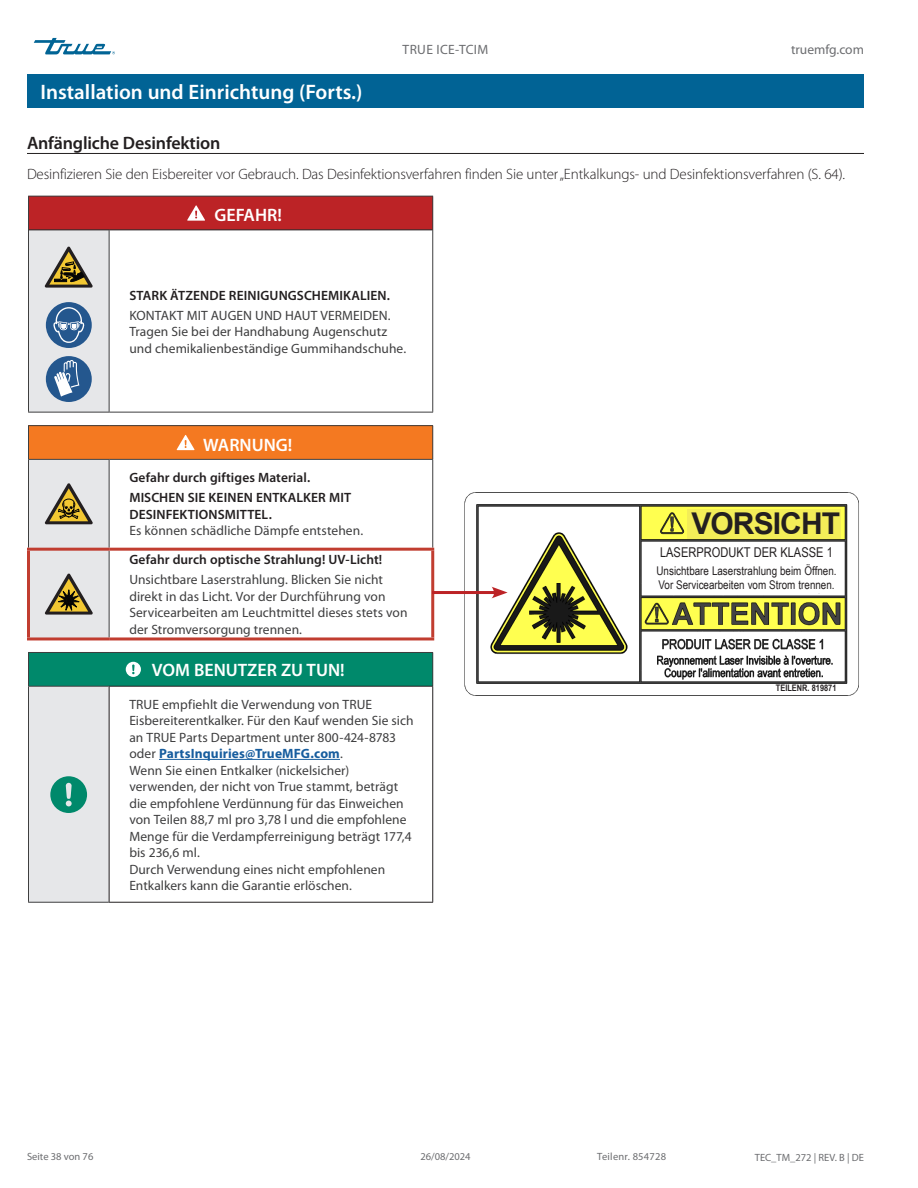
<style>
.page{position:relative;width:918px;height:1188px;background:#fff}
.page>*{position:absolute;margin:0;border:0;box-sizing:border-box;transform-origin:0 0}
.Subhead_H3{font:700 30px "Arial";letter-spacing:-.03em;color:#231f20}
.Title_bar_Page_header{font:600 21px "Myriad Pro";color:#fff}
.Table_title_bar{font:600 18px "Myriad Pro";color:#fff}
.Subhead_underscore_H1{font:600 18px "Myriad Pro";letter-spacing:-.01em;color:#231f20}
.Body_Text_light_Normal{font:300 15px "Myriad Pro";letter-spacing:-.01em;color:#231f20}
.Table_text{font:13.5px/16.5px "Myriad Pro";letter-spacing:.005em;color:#3e3e3f}
.Table_text_BOLD_subhead{font:600 13.5px "Myriad Pro";letter-spacing:.005em;color:#231f20}
.Table_text-2{font:600 13.5px/16.4px "Myriad Pro";letter-spacing:.01em;color:#231f20}
.Subhead_H3-2{font:13.5px "Arial Narrow";color:#231f20}
.t1{font:13.5px "Myriad Pro";letter-spacing:.025em;color:#6c6d70}
.t2{font:13.5px "Myriad Pro";color:#6c6d70}
.Body_Text_light_Normal-2{font:12px "Arial Narrow";color:#231f20}
.t3{font:10.5px "Myriad Pro";color:#6c6d70}
.t4{font:10.5px "Myriad Pro";letter-spacing:.025em;color:#6c6d70}
.Body_Text_light_Normal-3{font:700 9px "Arial Narrow";color:#231f20}
.s1{font-weight:400;color:#3e3e3f}
.s2{font-weight:700;color:#175d9e}
</style>
<div class="page">
<svg style="left:34px;top:38px;width:81px;height:16px"></svg>
<img style="left:464px;top:492px;width:395px;height:204px">
<div style="left:653px;top:543px;width:185px;height:49px;background:#fff"></div>
<div style="left:688px;top:509px;width:153px;height:29px;background:#f3ed58"></div>
<div style="left:785px;top:684px;width:55px;height:9px;background:#fff"></div>
<hr style="left:27px;top:153px;width:837px;height:1px;background:#231f20">
<div style="left:27px;top:74px;width:837px;height:34px;background:#016395"></div>
<div style="left:28px;top:196px;width:405px;height:34px;background:#bc2326"></div>
<svg style="left:28px;top:231px;width:81px;height:671px;fill:#e6e7e9"></svg>
<svg style="left:110px;top:411px;width:322px;height:137px"></svg>
<div style="left:28px;top:426px;width:405px;height:33px;background:#f47921"></div>
<div style="left:28px;top:652px;width:405px;height:34px;background:#00896b"></div>
<hr style="left:28px;top:196px;width:81px;height:1px;background:#3e3e3f">
<hr style="left:28px;top:196px;width:1px;height:34px;background:#3e3e3f">
<hr style="left:109px;top:196px;width:324px;height:1px;background:#3e3e3f">
<hr style="left:432px;top:196px;width:1px;height:34px;background:#3e3e3f">
<hr style="left:28px;top:230px;width:1px;height:182px;background:#3e3e3f">
<hr style="left:109px;top:230px;width:1px;height:182px;background:#3e3e3f">
<hr style="left:432px;top:230px;width:1px;height:182px;background:#3e3e3f">
<hr style="left:28px;top:412px;width:81px;height:1px;background:#3e3e3f">
<hr style="left:109px;top:412px;width:324px;height:1px;background:#3e3e3f">
<hr style="left:28px;top:425px;width:81px;height:1px;background:#3e3e3f">
<hr style="left:28px;top:426px;width:1px;height:33px;background:#3e3e3f">
<hr style="left:109px;top:425px;width:324px;height:1px;background:#3e3e3f">
<hr style="left:432px;top:426px;width:1px;height:33px;background:#3e3e3f">
<hr style="left:28px;top:459px;width:81px;height:1px;background:#3e3e3f">
<hr style="left:28px;top:460px;width:1px;height:88px;background:#3e3e3f">
<hr style="left:109px;top:459px;width:324px;height:1px;background:#3e3e3f">
<hr style="left:109px;top:460px;width:1px;height:88px;background:#3e3e3f">
<hr style="left:432px;top:460px;width:1px;height:88px;background:#3e3e3f">
<hr style="left:28px;top:652px;width:81px;height:1px;background:#3e3e3f">
<hr style="left:28px;top:653px;width:1px;height:33px;background:#3e3e3f">
<hr style="left:109px;top:652px;width:324px;height:1px;background:#3e3e3f">
<hr style="left:432px;top:653px;width:1px;height:33px;background:#3e3e3f">
<hr style="left:28px;top:686px;width:81px;height:1px;background:#3e3e3f">
<hr style="left:28px;top:687px;width:1px;height:215px;background:#3e3e3f">
<hr style="left:28px;top:902px;width:81px;height:1px;background:#3e3e3f">
<hr style="left:29px;top:230px;width:80px;height:1px;background:#231f20">
<hr style="left:109px;top:230px;width:323px;height:1px;background:#231f20">
<hr style="left:109px;top:551px;width:1px;height:86px;background:#3e3e3f">
<hr style="left:27px;top:548px;width:82px;height:3px;background:#c13d30">
<hr style="left:27px;top:551px;width:3px;height:86px;background:#c13d30">
<hr style="left:109px;top:548px;width:325px;height:3px;background:#c13d30">
<hr style="left:431px;top:551px;width:3px;height:86px;background:#c13d30">
<hr style="left:27px;top:637px;width:82px;height:3px;background:#c13d30">
<hr style="left:109px;top:637px;width:325px;height:3px;background:#c13d30">
<hr style="left:109px;top:686px;width:324px;height:1px;background:#231f20">
<hr style="left:109px;top:687px;width:1px;height:215px;background:#231f20">
<hr style="left:432px;top:687px;width:1px;height:215px;background:#231f20">
<hr style="left:109px;top:902px;width:324px;height:1px;background:#231f20">
<svg style="left:187px;top:205px;width:18px;height:16px"></svg>
<svg style="left:45px;top:246px;width:48px;height:42px"></svg>
<div style="left:46px;top:302px;width:46px;height:46px;background:#24578e;border-radius:50%"></div>
<svg style="left:53px;top:307px;width:32px;height:36px"></svg>
<div style="left:46px;top:356px;width:46px;height:46px;background:#24578e;border-radius:50%"></div>
<svg style="left:54px;top:360px;width:25px;height:37px"></svg>
<svg style="left:177px;top:435px;width:18px;height:15px"></svg>
<svg style="left:45px;top:483px;width:48px;height:41px"></svg>
<svg style="left:45px;top:573px;width:48px;height:42px"></svg>
<svg style="left:126px;top:662px;width:15px;height:15px"></svg>
<svg style="left:50px;top:776px;width:37px;height:37px"></svg>
<hr style="left:159px;top:759px;width:181px;height:1px;background:#175d9e">
<hr style="left:432px;top:591px;width:65px;height:3px;background:#bc2326">
<svg style="left:492px;top:587px;width:16px;height:11px"></svg>
<p class="Title_bar_Page_header" style="left:41px;top:80px;width:324px">Installation und Einrichtung (Forts.)</p>
<p class="t1" style="left:403px;top:42px;width:87px">TRUE ICE-TCIM</p>
<p class="t2" style="left:791px;top:42px;width:74px">truemfg.com</p>
<p class="Subhead_underscore_H1" style="left:27px;top:132px;width:195px">Anfängliche Desinfektion</p>
<p class="Body_Text_light_Normal" style="left:27px;top:165px;width:820px">Desinfizieren Sie den Eisbereiter vor Gebrauch. Das Desinfektionsverfahren finden Sie unter „Entkalkungs- und Desinfektionsverfahren (S. 64).</p>
<p class="Table_title_bar" style="left:215px;top:205px;width:69px">GEFAHR!</p>
<p class="Table_text_BOLD_subhead" style="left:129px;top:288px;width:262px">STARK ÄTZENDE REINIGUNGSCHEMIKALIEN.</p>
<p class="Table_text" style="left:129px;top:307px;width:278px">KONTAKT MIT AUGEN UND HAUT VERMEIDEN.<br>Tragen Sie bei der Handhabung Augenschutz und chemikalienbeständige Gummihandschuhe.</p>
<p class="Table_title_bar" style="left:203px;top:435px;width:91px">WARNUNG!</p>
<p class="Table_text_BOLD_subhead" style="left:129px;top:470px;width:182px">Gefahr durch giftiges Material.</p>
<p class="Table_text-2" style="left:129px;top:490px;width:235px">MISCHEN SIE KEINEN ENTKALKER MIT<br>DESINFEKTIONSMITTEL.<br><span class="s1">Es können schädliche Dämpfe entstehen.</span></p>
<p class="Table_text_BOLD_subhead" style="left:129px;top:552px;width:254px">Gefahr durch optische Strahlung! UV-Licht!</p>
<p class="Table_text" style="left:129px;top:571px;width:280px">Unsichtbare Laserstrahlung. Blicken Sie nicht direkt in das Licht. Vor der Durchführung von Servicearbeiten am Leuchtmittel dieses stets von der Stromversorgung trennen.</p>
<p class="Table_title_bar" style="left:152px;top:660px;width:195px">VOM BENUTZER ZU TUN!</p>
<p class="Table_text" style="left:129px;top:696px;width:286px">TRUE empfiehlt die Verwendung von TRUE Eisbereiterentkalker. Für den Kauf wenden Sie sich an TRUE Parts Department unter 800-424-8783 oder <span class="s2">PartsInquiries@TrueMFG.com</span>.</p>
<p class="Table_text" style="left:129px;top:762px;width:284px">Wenn Sie einen Entkalker (nickelsicher) verwenden, der nicht von True stammt, beträgt die empfohlene Verdünnung für das Einweichen von Teilen 88,7 ml pro 3,78 l und die empfohlene Menge für die Verdampferreinigung beträgt 177,4 bis 236,6 ml.</p>
<p class="Table_text" style="left:129px;top:861px;width:257px">Durch Verwendung eines nicht empfohlenen<br>Entkalkers kann die Garantie erlöschen.</p>
<p class="Subhead_H3" style="left:691px;top:503px;width:150px">VORSICHT</p>
<p class="Subhead_H3-2" style="left:660px;top:543px;width:174px">LASERPRODUKT DER KLASSE 1</p>
<p class="Body_Text_light_Normal-2" style="left:657px;top:562px;width:182px">Unsichtbare Laserstrahlung beim Öffnen.</p>
<p class="Body_Text_light_Normal-2" style="left:659px;top:576px;width:178px">Vor Servicearbeiten vom Strom trennen.</p>
<p class="Body_Text_light_Normal-3" style="left:776px;top:681px;width:62px">TEILENR. 819871</p>
<p class="t3" style="left:27px;top:1150px;width:68px">Seite 38 von 76</p>
<p class="t3" style="left:420px;top:1150px;width:52px">26/08/2024</p>
<p class="t4" style="left:597px;top:1150px;width:71px">Teilenr. 854728</p>
<p class="t3" style="left:755px;top:1151px;width:111px">TEC_TM_272 | REV. B | DE</p>
</div>
